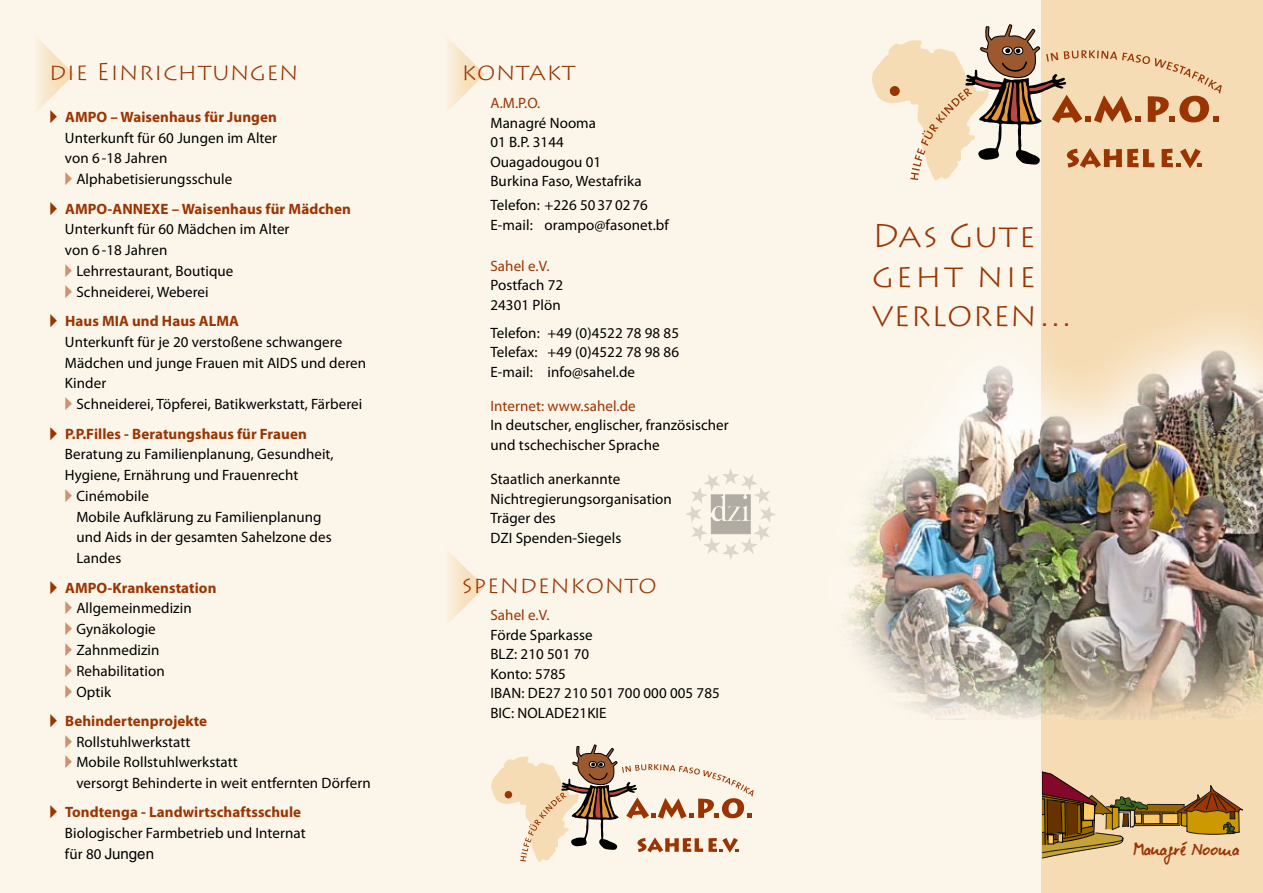
<style>
.page{position:relative;width:1263px;height:893px;background:#fcf5e9}
.page>*{position:absolute;margin:0;border:0;box-sizing:border-box;transform-origin:0 0}
.t1{font:300 33px/39.6px "Lithos Pro";letter-spacing:.02em;color:#9a3503}
.t2{font:300 24px "Lithos Pro";letter-spacing:.02em;color:#9a3503}
.t3{font:19.65px "Elisabethvonelm";color:#9a3503}
.t4{font:15px/20.9px "Myriad Pro";letter-spacing:.005em;color:#000}
.t5{font:15px "Myriad Pro";letter-spacing:.005em;color:#9a3503}
.t6{font:700 15px "Myriad Pro";letter-spacing:.005em;color:#9a3503}
.t7{font:15px "Helvetica LT Std";letter-spacing:.005em;color:#000}
.s1{color:#9a3503}
.s2{font-weight:700;color:#9a3503}
.s3{color:#cd9270}
.s4{font-family:"Myriad Pro"}
</style>
<div class="page">
<div style="left:1042px;top:0;width:221px;height:893px;background:#f6dcb4"></div>
<svg style="left:872px;top:24px;width:350px;height:157px"></svg>
<svg style="left:491px;top:745px;width:263px;height:117px"></svg>
<svg style="left:1042px;top:771px;width:201px;height:88px"></svg>
<img style="left:848px;top:291px;width:415px;height:428px">
<svg style="left:38px;top:39px;width:36px;height:70px"></svg>
<svg style="left:449px;top:40px;width:36px;height:69px"></svg>
<svg style="left:449px;top:552px;width:36px;height:70px"></svg>
<img style="left:686px;top:469px;width:90px;height:91px">
<svg style="left:711px;top:495px;width:39px;height:39px;background:#bcb6ae"></svg>
<svg style="left:763px;top:544px;width:6px;height:10px"></svg>
<h2 class="t2" style="left:49px;top:58px;width:251px">die Einrichtungen</h2>
<p class="t4" style="left:65px;top:106px;width:214px;text-indent:-15px"><span class="s1">▸</span> <span class="s2">AMPO – Waisenhaus für Jungen<br></span>Unterkunft für 60 Jungen im Alter von 6 -18 Jahren<br><span class="s3">▸</span> Alphabetisierungsschule</p>
<p class="t4" style="left:65px;top:198px;width:287px;text-indent:-15px"><span class="s1">▸</span> <span class="s2">AMPO-ANNEXE – Waisenhaus für Mädchen<br></span>Unterkunft für 60 Mädchen im Alter<br>von 6 -18 Jahren<br><span class="s3">▸</span> Lehrrestaurant, Boutique<br><span class="s3">▸</span> Schneiderei, Weberei</p>
<p class="t4" style="left:65px;top:310px;width:303px;text-indent:-15px"><span class="s1">▸</span> <span class="s2">Haus MIA und Haus ALMA<br></span>Unterkunft für je 20 verstoßene schwangere Mädchen und junge Frauen mit AIDS und deren Kinder<br><span class="s3">▸</span> Schneiderei, Töpferei, Batikwerkstatt, Färberei</p>
<p class="t4" style="left:65px;top:423px;width:270px;text-indent:-15px"><span class="s1">▸</span> <span class="s2">P.P.Filles - Beratungshaus für Frauen </span>Beratung zu Familienplanung, Gesundheit, Hygiene, Ernährung und Frauenrecht<br><span class="s3">▸</span> Cinémobile</p>
<p class="t4" style="left:76px;top:506px;width:257px">Mobile Aufklärung zu Familienplanung und Aids in der gesamten Sahelzone des<br>Landes</p>
<p class="t4" style="left:65px;top:577px;width:153px;text-indent:-15px"><span class="s1">▸</span> <span class="s2">AMPO-Krankenstation </span><span class="s3">▸</span> Allgemeinmedizin<br><span class="s3">▸</span> Gynäkologie<br><span class="s3">▸</span> Zahnmedizin<br><span class="s3">▸</span> Rehabilitation<br><span class="s3">▸</span> Optik</p>
<p class="t6" style="left:50px;top:711px;width:159px">▸ Behindertenprojekte</p>
<p class="t4" style="left:65px;top:731px;width:127px"><span class="s3">▸</span> Rollstuhlwerkstatt</p>
<p class="t4" style="left:65px;top:752px;width:174px"><span class="s3">▸</span> Mobile Rollstuhlwerkstatt</p>
<p class="t4" style="left:76px;top:772px;width:296px">versorgt Behinderte in weit entfernten Dörfern</p>
<p class="t4" style="left:65px;top:802px;width:242px;text-indent:-15px"><span class="s1">▸</span> <span class="s2">Tondtenga - Landwirtschaftsschule<br></span>Biologischer Farmbetrieb und Internat</p>
<p class="t7" style="left:65px;top:845px;width:91px"><span class="s4">für 80</span> Jungen</p>
<h2 class="t2" style="left:461px;top:58px;width:116px">kontakt</h2>
<p class="t5" style="left:490px;top:94px;width:51px">A.M.P.O.</p>
<p class="t4" style="left:490px;top:113px;width:153px;line-height:19.5px">Managré Nooma<br>01 B.P. 3144<br>Ouagadougou 01<br>Burkina Faso, Westafrika</p>
<p class="t4" style="left:490px;top:195px;width:180px;line-height:19.5px">Telefon: +226 50 37 02 76<br>E-mail: orampo@fasonet.bf</p>
<p class="t5" style="left:490px;top:256px;width:60px">Sahel e.V.</p>
<p class="t4" style="left:490px;top:275px;width:74px;line-height:19.5px">Postfach 72<br>24301 Plön</p>
<p class="t4" style="left:490px;top:323px;width:190px;line-height:19.5px;text-align:justify">Telefon: +49 (0)4522 78 98 85<br>Telefax: +49 (0)4522 78 98 86<br>E-mail: info@sahel.de</p>
<p class="t5" style="left:490px;top:397px;width:147px">Internet: www.sahel.de</p>
<p class="t4" style="left:490px;top:415px;width:240px;line-height:19.5px">In deutscher, englischer, französischer und tschechischer Sprache</p>
<p class="t4" style="left:490px;top:469px;width:183px;line-height:19.5px">Staatlich anerkannte<br>Nichtregierungsorganisation<br>Träger des<br>DZI Spenden-Siegels</p>
<h2 class="t2" style="left:461px;top:571px;width:197px">spendenkonto</h2>
<p class="t5" style="left:490px;top:606px;width:60px">Sahel e.V.</p>
<p class="t4" style="left:490px;top:625px;width:231px;line-height:19.5px">Förde Sparkasse<br>BLZ: 210 501 70<br>Konto: 5785<br>IBAN: DE27 210 501 700 000 005 7 85<br>BIC: NOLADE21KIE</p>
<h1 class="t1" style="left:872px;top:216px;width:202px">Das Gute geht nie verloren…</h1>
<h3 class="t3" style="left:1134px;top:836px;width:107px">Managré Nooma</h3>
</div>
